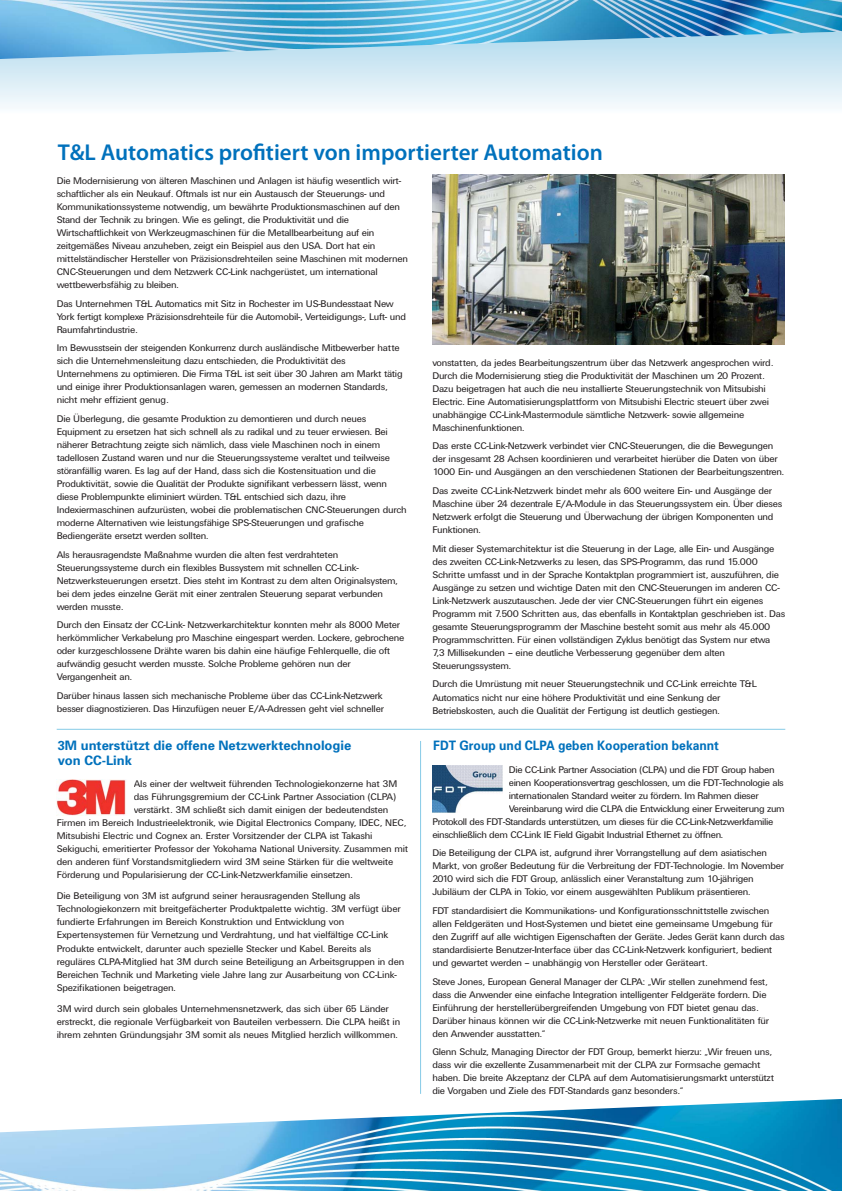
<style>
.page{position:relative;width:842px;height:1191px;background:#fff}
.page>*{position:absolute;margin:0;border:0;box-sizing:border-box;transform-origin:0 0}
.t1{font:600 23px "Myriad Pro";color:#0071bc}
.t2{font:700 13px/15px "Univers";color:#0071bc}
.t3{font:700 13px "Univers";color:#0071bc;scale:.93 1}
.t4{font:10px/13px "Univers DTC";letter-spacing:-.025em;color:#231f20}
</style>
<div class="page">
<svg style="left:0;top:87px;width:842px;height:20px"></svg>
<svg style="left:0;top:59px;width:842px;height:28px;background:#d4eaf4"></svg>
<img style="left:0;top:0;width:842px;height:59px">
<img style="left:0;top:1099px;width:842px;height:92px">
<img style="left:432px;top:175px;width:352px;height:169px">
<hr style="left:57px;top:729px;width:728px;height:1px;background:#86cbe7">
<img style="left:57px;top:779px;width:69px;height:36px">
<img style="left:433px;top:766px;width:70px;height:46px">
<hr style="left:420px;top:741px;width:1px;height:352px;background:#86cbe7">
<h1 class="t1" style="left:58px;top:139px;width:547px">T&amp;L Automatics profitiert von importierter Automation</h1>
<p class="t4" style="left:57px;top:175px;width:353px">Die Modernisierung von älteren Maschinen und Anlagen ist häufig wesentlich wirt - schaftlicher als ein Neukauf. Oftmals ist nur ein Austausch der Steuerungs- und Kommunikationssysteme notwendig, um bewährte Produktionsmaschinen auf den Stand der Technik zu bringen. Wie es gelingt, die Produktivität und die Wirtschaftlichkeit von Werkzeugmaschinen für die Metallbearbeitung auf ein zeitgemäßes Niveau anzuheben, zeigt ein Beispiel aus den USA. Dort hat ein mittelständischer Hersteller von Präzisionsdrehteilen seine Maschinen mit modernen CNC-Steuerungen und dem Netzwerk CC-Link nachgerüstet, um international wettbewerbsfähig zu bleiben.</p>
<p class="t4" style="left:57px;top:298px;width:351px">Das Unternehmen T&amp;L Automatics mit Sitz in Rochester im US-Bundesstaat New<br>York fertigt komplexe Präzisionsdrehteile für die Automobil-, Verteidigungs-, Luft- und<br>Raumfahrtindustrie.</p>
<p class="t4" style="left:57px;top:342px;width:347px">Im Bewusstsein der steigenden Konkurrenz durch ausländische Mitbewerber hatte sich die Unternehmensleitung dazu entschieden, die Produktivität des Unternehmens zu optimieren. Die Firma T&amp;L ist seit über 30 Jahren am Markt tätig und einige ihrer Produktionsanlagen waren, gemessen an modernen Standards, nicht mehr effizient genug.</p>
<p class="t4" style="left:57px;top:413px;width:352px">Die Überlegung, die gesamte Produktion zu demontieren und durch neues Equipment zu ersetzen hat sich schnell als zu radikal und zu teuer erwiesen. Bei näherer Betrachtung zeigte sich nämlich, dass viele Maschinen noch in einem tadellosen Zustand waren und nur die Steuerungssysteme veraltet und teilweise störanfällig waren. Es lag auf der Hand, dass sich die Kostensituation und die Produktivität, sowie die Qualität der Produkte signifikant verbessern lässt, wenn diese Problempunkte eliminiert würden. T&amp;L entschied sich dazu, ihre Indexiermaschinen aufzurüsten, wobei die problematischen CNC-Steue rungen durch moderne Alternativen wie leistungsfähige SPS-Steuerungen und grafische Bediengeräte ersetzt werden sollten.</p>
<p class="t4" style="left:57px;top:549px;width:343px">Als herausragendste Maßnahme wurden die alten fest verdrahteten Steuerungssysteme durch ein flexibles Bussystem mit schnellen CC-Link-Netzwerksteuerungen ersetzt. Dies steht im Kontrast zu dem alten Originalsystem, bei dem jedes einzelne Gerät mit einer zentralen Steuerung separat verbunden werden musste.</p>
<p class="t4" style="left:57px;top:619px;width:349px">Durch den Einsatz der CC-Link- Netzwerkarchitektur konnten mehr als 8000 Meter her kömmlicher Verkabelung pro Maschine eingespart werden. Lockere, gebrochene oder kurzgeschlossene Drähte waren bis dahin eine häufige Fehlerquelle, die oft aufwändig gesucht werden musste. Solche Probleme gehören nun der Vergangenheit an.</p>
<p class="t4" style="left:57px;top:690px;width:329px">Darüber hinaus lassen sich mechanische Probleme über das CC-Link-Netzwerk besser diagnostizieren. Das Hinzufügen neuer E/A-Adressen geht viel schneller</p>
<h2 class="t2" style="left:58px;top:739px;width:295px">3M unterstützt die offene Netzwerktechnologie von CC-Link</h2>
<p class="t4" style="left:134px;top:778px;width:265px">Als einer der weltweit führenden Technologiekonzerne hat 3M</p>
<p class="t4" style="left:134px;top:791px;width:264px">das Führungsgremium der CC-Link Partner Association (CLPA)</p>
<p class="t4" style="left:134px;top:804px;width:256px">verstärkt. 3M schließt sich damit einigen der bedeutendsten</p>
<p class="t4" style="left:57px;top:817px;width:351px">Firmen im Bereich Industrieelektronik, wie Digital Electronics Company, IDEC, NEC,</p>
<p class="t4" style="left:57px;top:830px;width:317px">Mitsubishi Electric und Cognex an. Erster Vorsitzender der CLPA ist Takashi</p>
<p class="t4" style="left:57px;top:843px;width:353px">Sekiguchi, emeritierter Professor der Yokohama National University. Zusammen mit</p>
<p class="t4" style="left:57px;top:856px;width:338px">den anderen fünf Vorstandsmitgliedern wird 3M seine Stärken für die weltweite</p>
<p class="t4" style="left:57px;top:869px;width:297px">Förderung und Popularisierung der CC-Link-Netzwerkfamilie einsetzen.</p>
<p class="t4" style="left:57px;top:890px;width:349px">Die Beteiligung von 3M ist aufgrund seiner herausragenden Stellung als Technologiekonzern mit breitgefächerter Produktpalette wichtig. 3M verfügt über fundierte Erfahrungen im Bereich Konstruktion und Entwicklung von Expertensystemen für Vernetzung und Verdrahtung, und hat vielfältige CC-Link Produkte entwickelt, darunter auch spezielle Stecker und Kabel. Bereits als reguläres CLPA-Mitglied hat 3M durch seine Beteiligung an Arbeitsgruppen in den Bereichen Technik und Marketing viele Jahre lang zur Ausarbeitung von CC-Link-Spezifikationen beigetragen.</p>
<p class="t4" style="left:57px;top:1003px;width:345px">3M wird durch sein globales Unternehmensnetzwerk, das sich über 65 Länder erstreckt, die regionale Verfügbarkeit von Bauteilen verbessern. Die CLPA heißt in ihrem zehnten Gründungsjahr 3M somit als neues Mitglied herzlich willkommen.</p>
<p class="t4" style="left:432px;top:357px;width:343px">vonstatten, da jedes Bearbeitungszentrum über das Netzwerk angesprochen wird.<br>Durch die Modernisierung stieg die Produktivität der Maschinen um 20 Prozent.<br>Dazu beigetragen hat auch die neu installierte Steuerungstechnik von Mitsubishi Electric. Eine Automatisie rungs plattform von Mitsubishi Electric steuert über zwei unabhängige CC-Link-Mastermodule sämtliche Netzwerk- sowie allgemeine Maschinenfunktionen.</p>
<p class="t4" style="left:432px;top:440px;width:353px">Das erste CC-Link-Netzwerk verbindet vier CNC-Steuerungen, die die Bewegungen der insgesamt 28 Achsen koordinieren und verarbeitet hierüber die Daten von über<br>1000 Ein- und Ausgängen an den verschiedenen Stationen der Bearbeitungszentren.</p>
<p class="t4" style="left:432px;top:485px;width:351px">Das zweite CC-Link-Netzwerk bindet mehr als 600 weitere Ein- und Ausgänge der Maschine über 24 dezentrale E/A-Module in das Steuerungssystem ein. Über dieses Netzwerk erfolgt die Steuerung und Überwachung der übrigen Komponenten und Funktionen.</p>
<p class="t4" style="left:432px;top:543px;width:355px">Mit dieser Systemarchitektur ist die Steuerung in der Lage, alle Ein- und Ausgänge des zweiten CC-Link-Netzwerks zu lesen, das SPS-Programm, das rund 15.000<br>Schritte um fasst und in der Sprache Kontaktplan programmiert ist, auszuführen, die Ausgänge zu setzen und wichtige Daten mit den CNC-Steuerungen im anderen CC-Link-Netzwerk auszutauschen. Jede der vier CNC-Steuerungen führt ein eigenes Programm mit 7.500 Schritten aus, das ebenfalls in Kontaktplan geschrieben ist. Das gesamte Steuerungsprogramm der Maschine besteht somit aus mehr als 45.000<br>Programmschritten. Für einen vollständigen Zyklus benötigt das System nur etwa 7,3 Millisekunden – eine deutliche Verbesserung gegenüber dem alten Steuerungssystem.</p>
<p class="t4" style="left:432px;top:678px;width:326px">Durch die Umrüstung mit neuer Steuerungstechnik und CC-Link erreichte T&amp;L<br>Automatics nicht nur eine höhere Produktivität und eine Senkung der<br>Betriebskosten, auch die Qualität der Fertigung ist deutlich gestiegen.</p>
<h2 class="t3" style="left:433px;top:740px;width:309px">FDT Group und CLPA geben Kooperation bekannt</h2>
<p class="t4" style="left:509px;top:763px;width:267px">Die CC-Link Partner Association (CLPA) und die FDT Group haben</p>
<p class="t4" style="left:509px;top:776px;width:277px">einen Kooperationsvertrag geschlossen, um die FDT-Technologie als</p>
<p class="t4" style="left:509px;top:789px;width:251px">internationalen Standard weiter zu fördern. Im Rahmen dieser</p>
<p class="t4" style="left:509px;top:802px;width:277px">Vereinbarung wird die CLPA die Entwicklung einer Erweiterung zum</p>
<p class="t4" style="left:432px;top:815px;width:343px">Protokoll des FDT-Standards unterstützen, um dieses für die CC-Link-Netzwerkfamilie</p>
<p class="t4" style="left:432px;top:828px;width:292px">einschließlich dem CC-Link IE Field Gigabit Industrial Ethernet zu öffnen.</p>
<p class="t4" style="left:432px;top:847px;width:353px">Die Beteiligung der CLPA ist, aufgrund ihrer Vorrangstellung auf dem asiatischen Markt, von großer Bedeutung für die Verbreitung der FDT-Technologie. Im November 2010 wird sich die FDT Group, anlässlich einer Veranstaltung zum 10-jährigen Jubiläum der CLPA in Tokio, vor einem ausgewählten Publikum präsentieren.</p>
<p class="t4" style="left:432px;top:905px;width:354px">FDT standardisiert die Kommunikations- und Konfigurationsschnittstelle zwischen allen Feldgeräten und Host-Systemen und bietet eine gemeinsame Umgebung für den Zugriff auf alle wichtigen Eigenschaften der Geräte. Jedes Gerät kann durch das standardisierte Benutzer-Interface über das CC-Link-Netzwerk konfiguriert, bedient und gewartet werden – unabhängig von Hersteller oder Geräteart.</p>
<p class="t4" style="left:432px;top:975px;width:338px">Steve Jones, European General Manager der CLPA: „Wir stellen zunehmend fest, dass die Anwender eine einfache Integration intelligenter Feldgeräte fordern. Die Einführung der herstellerübergreifenden Umgebung von FDT bietet genau das.<br>Darüber hinaus können wir die CC-Link-Netzwerke mit neuen Funktionalitäten für den Anwender ausstatten.“</p>
<p class="t4" style="left:432px;top:1046px;width:343px">Glenn Schulz, Managing Director der FDT Group, bemerkt hierzu: „Wir freuen uns, dass wir die exzellente Zusammenarbeit mit der CLPA zur Formsache gemacht haben. Die breite Akzeptanz der CLPA auf dem Automatisierungsmarkt unterstützt die Vorgaben und Ziele des FDT-Standards ganz besonders.“</p>
</div>
